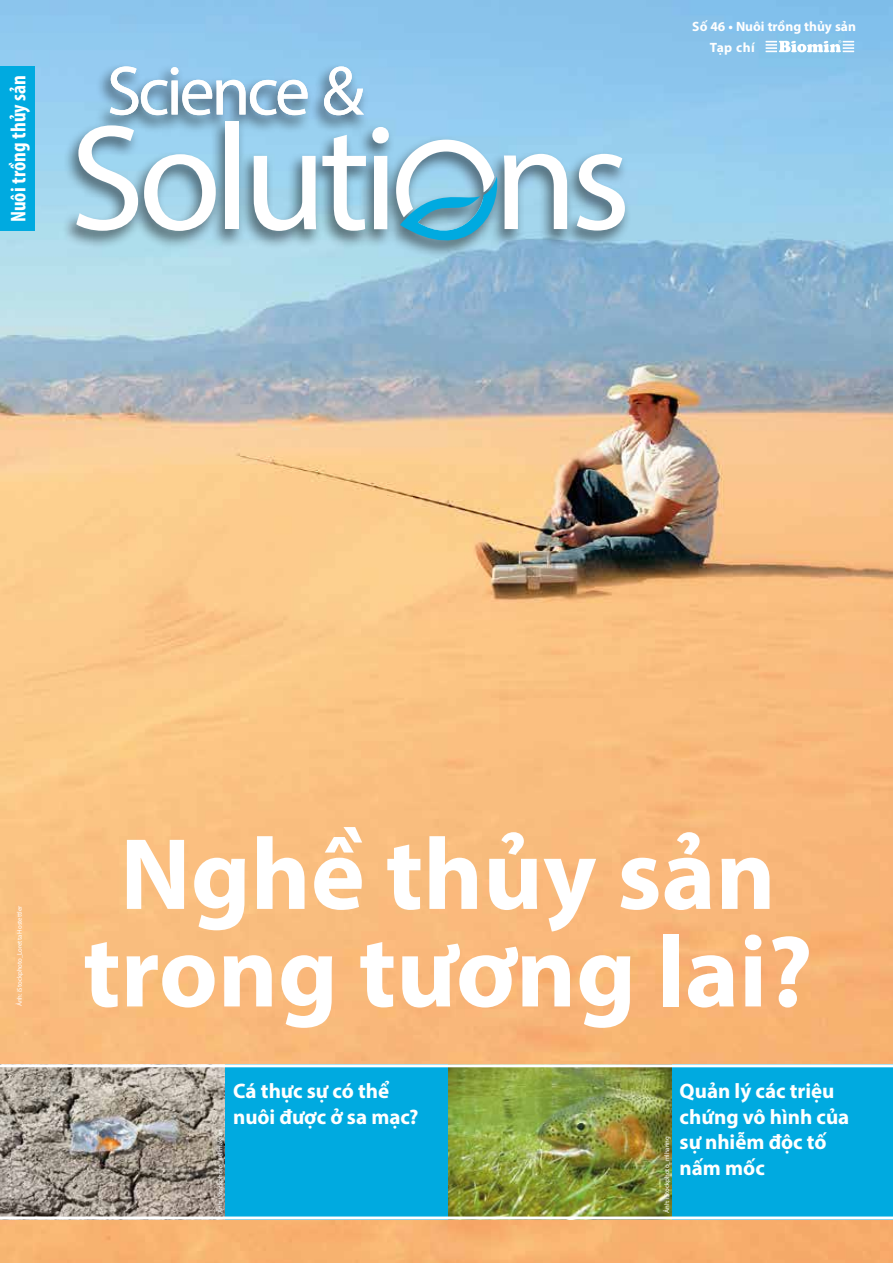
<style>
.page{position:relative;width:893px;height:1263px;background:#fff}
.page>*{position:absolute;margin:0;border:0;box-sizing:border-box;transform-origin:0 0}
.t1{font:700 102.45px/97.5px "Myriad Pro";color:#fff;text-align:center}
.t2{font:700 condensed 21.3px "Myriad Pro";color:#fff}
.t3{font:700 21px/25.5px "Myriad Pro";color:#fff}
.t4{font:700 13.5px/21px "Myriad Pro";color:#fff}
.t5{font:6.75px "Myriad Pro";letter-spacing:-.005em;color:#fff}
</style>
<div class="page">
<img style="left:0;top:0;width:893px;height:1263px">
<div style="left:0;top:66px;width:34px;height:165px;background:#00aae0"></div>
<div style="left:61px;top:62px;width:571px;height:197px;background:#000;opacity:.47"></div>
<svg style="left:76px;top:125px;width:62px;height:106px"></svg>
<svg style="left:144px;top:154px;width:72px;height:77px"></svg>
<div style="left:226px;top:122px;width:13px;height:107px;background:#fff"></div>
<svg style="left:254px;top:156px;width:62px;height:75px"></svg>
<svg style="left:322px;top:135px;width:44px;height:96px"></svg>
<svg style="left:372px;top:127px;width:17px;height:102px"></svg>
<svg style="left:577px;top:154px;width:48px;height:77px"></svg>
<svg style="left:110px;top:66px;width:198px;height:49px"></svg>
<svg style="left:324px;top:66px;width:40px;height:49px"></svg>
<svg style="left:396px;top:140px;width:171px;height:126px"></svg>
<svg style="left:766px;top:40px;width:88px;height:12px"></svg>
<div style="left:0;top:1064px;width:893px;height:155px;background:#00aae0"></div>
<img style="left:449px;top:1067px;width:222px;height:149px">
<img style="left:0;top:1067px;width:225px;height:149px">
<hr style="left:0;top:1064px;width:893px;height:3px;background:#fff">
<hr style="left:0;top:1216px;width:893px;height:3px;background:#fff">
<h2 class="t2" style="left:5px;top:222px;width:149px;rotate:-90deg">Nuôi trồng thủy sản</h2>
<h3 class="t4" style="left:710px;top:16px;width:148px;text-indent:-18px">Số 46 • Nuôi trồng thủy sản<br>Tạp chí</h3>
<p class="t5" style="left:16px;top:1006px;width:102px;rotate:-90deg">Ảnh: iStockphoto_Loretta Hostettler</p>
<h1 class="t1" style="left:83px;top:822px;width:731px">Nghề thủy sản trong tương lai?</h1>
<h3 class="t3" style="left:233px;top:1078px;width:187px">Cá thực sự có thể nuôi được ở sa mạc?</h3>
<h3 class="t3" style="left:680px;top:1078px;width:171px">Quản lý các triệu chứng vô hình của sự nhiễm độc tố nấm mốc</h3>
<p class="t5" style="left:216px;top:1213px;width:85px;rotate:-90deg">Ảnh: iStockphoto_ selimaksan</p>
<p class="t5" style="left:663px;top:1213px;width:78px;rotate:-90deg">Ảnh: iStockphoto_mlharing</p>
</div>
